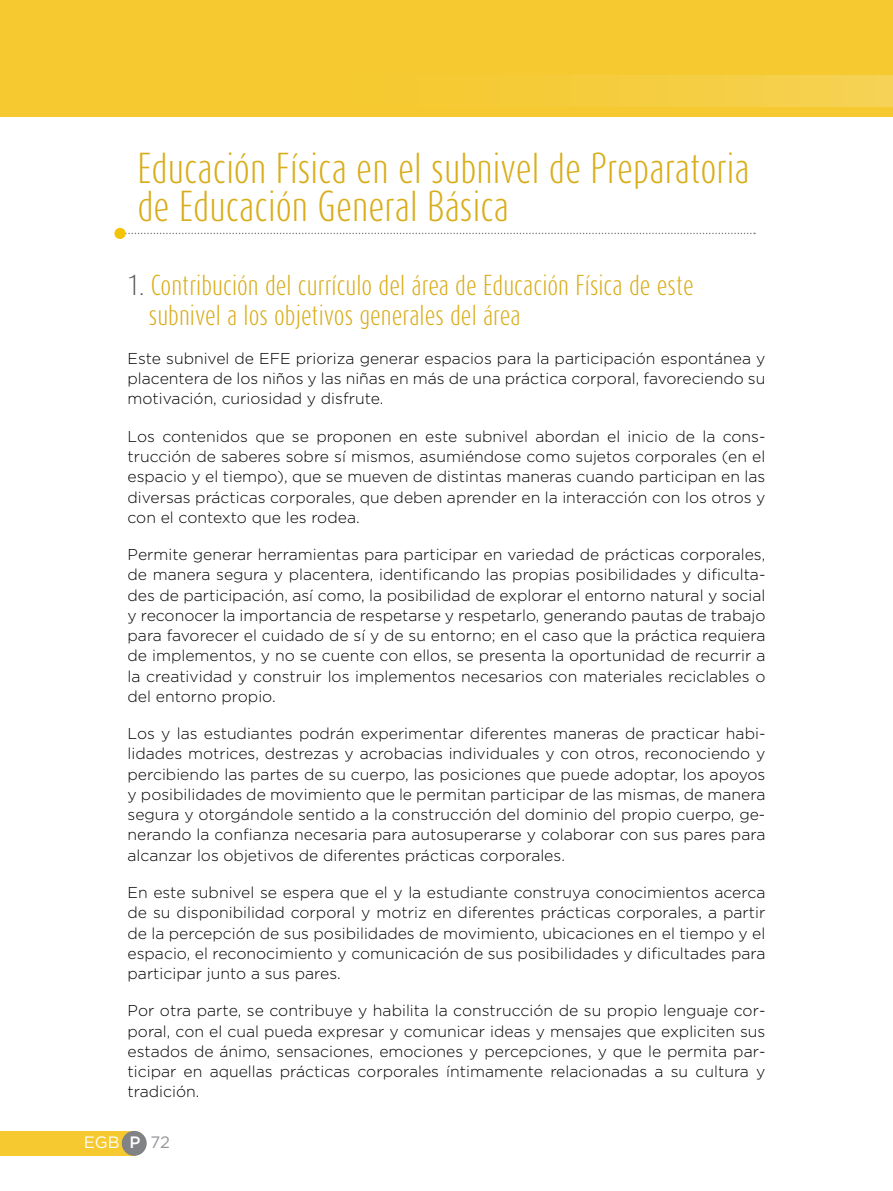
<style>
.page{position:relative;width:893px;height:1191px;background:#fff}
.page>*{position:absolute;margin:0;border:0;box-sizing:border-box;transform-origin:0 0}
.t1{font:300 36px/37.5px "Dax Compact";color:#d9ad1a}
.t2{font:300 24px/30px "Dax Compact";color:#d9ad1a}
.t3{font:16.5px "Gotham";color:#fff}
.t4{font:300 15.75px/20.2px "Gotham";color:#000;text-align:justify}
.s1{color:#58595b}
.s2{font-weight:500}
.s3{color:#939598}
</style>
<div class="page">
<div style="left:0;top:0;width:893px;height:117px;background:#f5c92f"></div>
<div style="left:43px;top:75px;width:850px;height:32px;background:linear-gradient(to right,#f5c726,#f6d04d)"></div>
<div style="left:0;top:1130px;width:135px;height:25px;background:#f5c92f"></div>
<div style="left:122px;top:1130px;width:25px;height:25px;background:#808285;border-radius:50%"></div>
<svg style="left:126px;top:233px;width:629px;height:1px"></svg>
<div style="left:114px;top:228px;width:12px;height:11px;background:#f3c405;border-radius:50%"></div>
<h1 class="t1" style="left:137px;top:149px;width:614px">Educación Física en el subnivel de Preparatoria de Educación General Básica</h1>
<h2 class="t2" style="left:149px;top:269px;width:546px;text-indent:-21px"><span class="s1">1.</span> Contribución del currículo del área de Educación Física de este subnivel a los objetivos generales del área</h2>
<p class="t4" style="left:128px;top:348px;width:639px">Este subnivel de EFE prioriza generar espacios para la participación espontánea y placentera de los niños y las niñas en más de una práctica corporal, favoreciendo su motivación, curiosidad y disfrute.</p>
<p class="t4" style="left:128px;top:425px;width:639px">Los contenidos que se proponen en este subnivel abordan el inicio de la cons&shy;trucción de saberes sobre sí mismos, asumiéndose como sujetos corporales (en el espacio y el tiempo), que se mueven de distintas maneras cuando participan en las diversas prácticas corporales, que deben aprender en la interacción con los otros y con el contexto que les rodea.</p>
<p class="t4" style="left:128px;top:544px;width:639px">Permite generar herramientas para participar en variedad de prácticas corporales, de manera segura y placentera, identificando las propias posibilidades y dificulta&shy;des de participación, así como, la posibilidad de explorar el entorno natural y social y reconocer la importancia de respetarse y respetarlo, generando pautas de trabajo para favorecer el cuidado de sí y de su entorno; en el caso que la práctica requiera de implementos, y no se cuente con ellos, se presenta la oportunidad de recurrir a la creatividad y construir los implementos necesarios con materiales reciclables o del entorno propio.</p>
<p class="t4" style="left:128px;top:723px;width:639px">Los y las estudiantes podrán experimentar diferentes maneras de practicar habi&shy;lidades motrices, destrezas y acrobacias individuales y con otros, reconociendo y percibiendo las partes de su cuerpo, las posiciones que puede adoptar, los apoyos y posibilidades de movimiento que le permitan participar de las mismas, de manera segura y otorgándole sentido a la construcción del dominio del propio cuerpo, ge&shy;nerando la confianza necesaria para autosuperarse y colaborar con sus pares para alcanzar los objetivos de diferentes prácticas corporales.</p>
<p class="t4" style="left:128px;top:882px;width:639px">En este subnivel se espera que el y la estudiante construya conocimientos acerca de su disponibilidad corporal y motriz en diferentes prácticas corporales, a partir de la percepción de sus posibilidades de movimiento, ubicaciones en el tiempo y el espacio, el reconocimiento y comunicación de sus posibilidades y dificultades para participar junto a sus pares.</p>
<p class="t4" style="left:128px;top:1000px;width:639px">Por otra parte, se contribuye y habilita la construcción de su propio lenguaje cor&shy;poral, con el cual pueda expresar y comunicar ideas y mensajes que expliciten sus estados de ánimo, sensaciones, emociones y percepciones, y que le permita par&shy;ticipar en aquellas prácticas corporales íntimamente relacionadas a su cultura y tradición.</p>
<p class="t3" style="left:84px;top:1131px;width:88px">EGB <span class="s2">P</span> <span class="s3">72</span></p>
</div>
